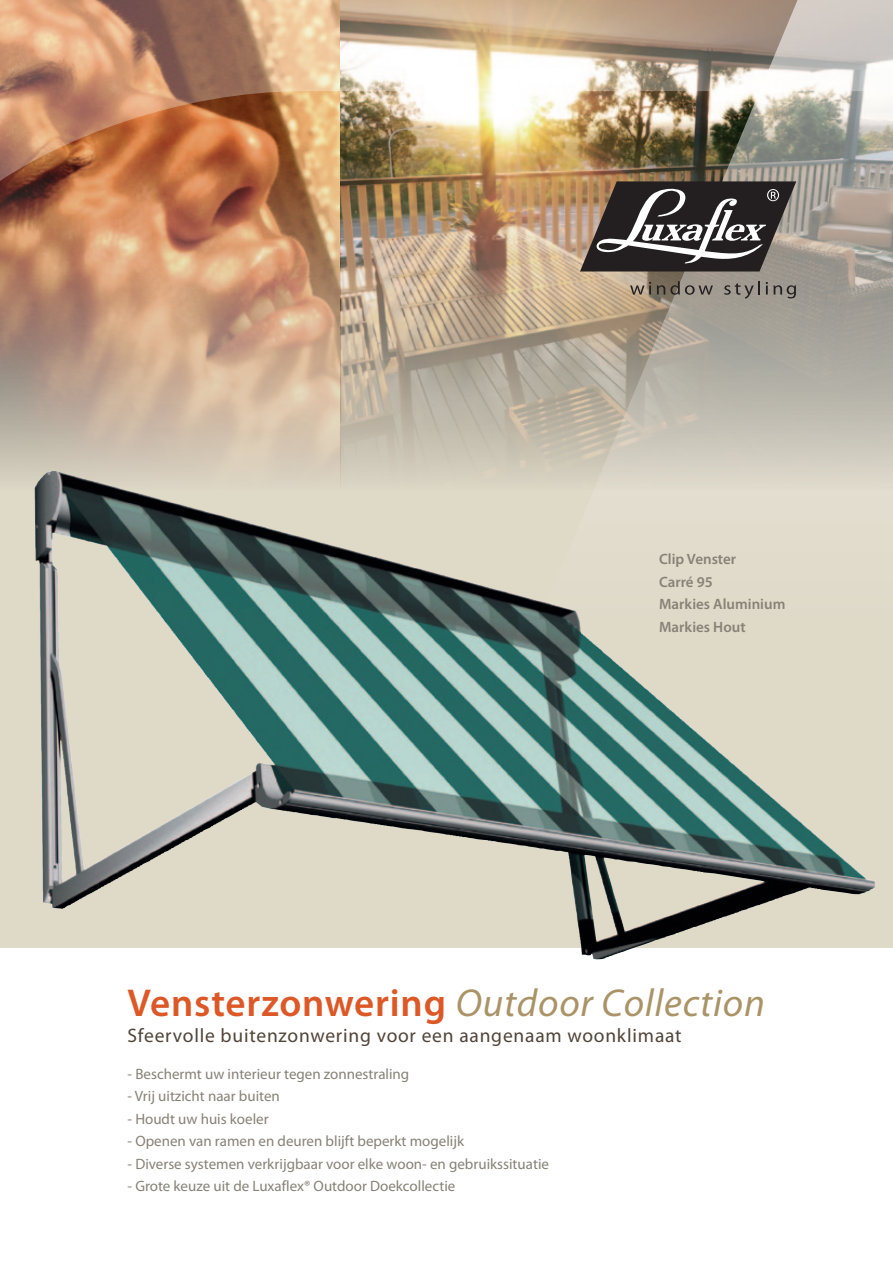
<style>
.page{position:relative;width:893px;height:1263px;background:#fff}
.page>*{position:absolute;margin:0;border:0;box-sizing:border-box;transform-origin:0 0}
.t1{font:italic 39px "Myriad Pro";letter-spacing:.02em;color:#aa9366}
.t2{font:19.5px "Myriad Pro";letter-spacing:.04em;color:#514439}
.t3{font:15px "Myriad Pro";color:#878277}
.Tekst_9{font:600 15px "Myriad Pro";color:#878277}
.s1{font-weight:600;font-style:normal;color:#dd5827}
</style>
<div class="page">
<svg style="left:0;top:489px;width:893px;height:458px;background:#a0ada2"></svg>
<img style="left:0;top:190px;width:535px;height:299px">
<svg style="left:535px;top:190px;width:358px;height:441px;background:#c6bfb0"></svg>
<img style="left:0;top:0;width:893px;height:190px">
<img style="left:35px;top:471px;width:163px;height:438px">
<svg style="left:580px;top:181px;width:216px;height:90px;background:#5d5653"></svg>
<svg style="left:630px;top:282px;width:21px;height:13px"></svg>
<svg style="left:657px;top:281px;width:56px;height:14px"></svg>
<svg style="left:724px;top:281px;width:36px;height:18px"></svg>
<svg style="left:766px;top:282px;width:30px;height:16px"></svg>
<p class="Tekst_9" style="left:659px;top:549px;width:79px">Clip Venster</p>
<p class="Tekst_9" style="left:659px;top:572px;width:55px">Carré 95</p>
<p class="Tekst_9" style="left:659px;top:594px;width:128px">Markies Aluminium</p>
<p class="Tekst_9" style="left:659px;top:617px;width:88px">Markies Hout</p>
<p class="t1" style="left:128px;top:979px;width:639px"><span class="s1">Vensterzonwering</span> Outdoor Collection</p>
<p class="t2" style="left:128px;top:1023px;width:556px">Sfeervolle buitenzonwering voor een aangenaam woonklimaat</p>
<p class="t3" style="left:128px;top:1064px;width:283px">- Beschermt uw interieur tegen zonnestraling</p>
<p class="t3" style="left:128px;top:1087px;width:154px">- Vrij uitzicht naar buiten</p>
<p class="t3" style="left:128px;top:1109px;width:143px">- Houdt uw huis koeler</p>
<p class="t3" style="left:128px;top:1132px;width:338px">- Openen van ramen en deuren blijft beperkt mogelijk</p>
<p class="t3" style="left:128px;top:1154px;width:423px">- Diverse systemen verkrijgbaar voor elke woon- en gebruikssituatie</p>
<p class="t3" style="left:128px;top:1177px;width:329px">- Grote keuze uit de Luxaflex® Outdoor Doekcollectie</p>
</div>
